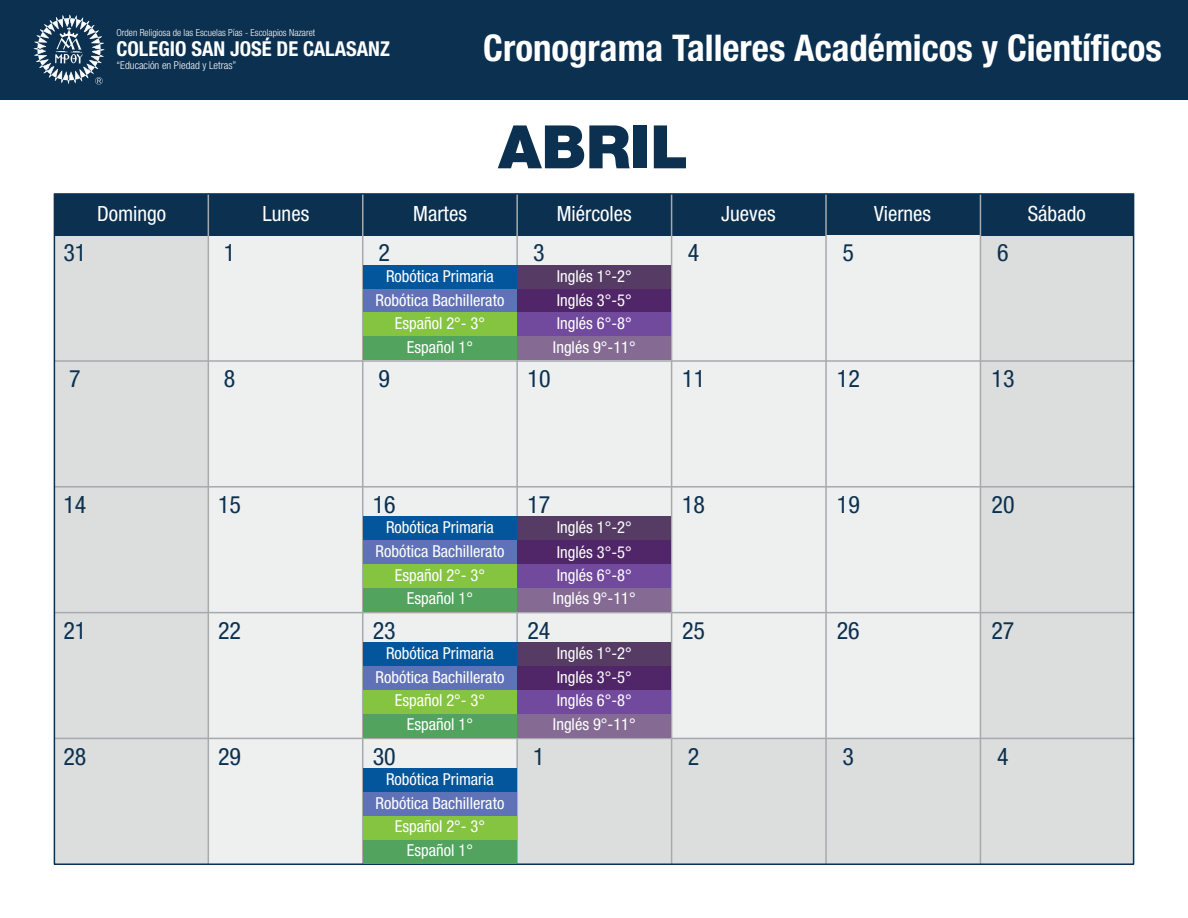
<style>
.page{position:relative;width:1188px;height:918px;background:#fff}
.page>*{position:absolute;margin:0;border:0;box-sizing:border-box;transform-origin:0 0}
.t1{font:900 60px "Helvetica Neue LT Std";color:#0b3050}
.t2{font:700 condensed 36.9px "Helvetica Neue LT Std";color:#fff}
.t3{font:condensed 24px "Helvetica Neue LT Std";color:#0b3050}
.t4{font:condensed 21px "Helvetica Neue LT Std";color:#fff}
.t5{font:700 condensed 20.55px "Helvetica Neue LT Std";color:#fff}
.t6{font:condensed 16.5px/23.5px "Helvetica Neue LT Std";color:#fff;text-align:center}
.t7{font:300 condensed 10.8px "Helvetica Neue LT Std";color:#fff}
.t8{font:300 condensed 9.75px "Helvetica Neue LT Std";color:#fff}
</style>
<div class="page">
<div style="left:517px;top:613px;width:155px;height:125px;background:#eef0ef"></div>
<div style="left:363px;top:613px;width:154px;height:125px;background:#eef0ef"></div>
<div style="left:208px;top:487px;width:155px;height:126px;background:#eef0ef"></div>
<div style="left:826px;top:194px;width:154px;height:41px;background:#0b3050"></div>
<div style="left:826px;top:235px;width:154px;height:126px;background:#eef0ef"></div>
<div style="left:826px;top:361px;width:154px;height:126px;background:#eef0ef"></div>
<div style="left:208px;top:361px;width:155px;height:126px;background:#eef0ef"></div>
<div style="left:672px;top:613px;width:154px;height:125px;background:#eef0ef"></div>
<div style="left:826px;top:487px;width:154px;height:126px;background:#eef0ef"></div>
<div style="left:826px;top:613px;width:154px;height:125px;background:#eef0ef"></div>
<div style="left:208px;top:613px;width:155px;height:125px;background:#eef0ef"></div>
<div style="left:517px;top:487px;width:155px;height:126px;background:#eef0ef"></div>
<div style="left:672px;top:487px;width:154px;height:126px;background:#eef0ef"></div>
<div style="left:363px;top:487px;width:154px;height:126px;background:#eef0ef"></div>
<div style="left:363px;top:361px;width:154px;height:126px;background:#eef0ef"></div>
<div style="left:517px;top:361px;width:155px;height:126px;background:#eef0ef"></div>
<div style="left:363px;top:235px;width:154px;height:126px;background:#eef0ef"></div>
<div style="left:672px;top:361px;width:154px;height:126px;background:#eef0ef"></div>
<div style="left:208px;top:235px;width:155px;height:126px;background:#eef0ef"></div>
<div style="left:517px;top:235px;width:155px;height:126px;background:#eef0ef"></div>
<div style="left:672px;top:235px;width:154px;height:126px;background:#eef0ef"></div>
<div style="left:54px;top:235px;width:154px;height:126px;background:#dcdedd"></div>
<div style="left:980px;top:738px;width:154px;height:126px;background:#dcdedd"></div>
<div style="left:672px;top:194px;width:154px;height:41px;background:#0b3050"></div>
<div style="left:517px;top:738px;width:155px;height:126px;background:#dcdedd"></div>
<div style="left:672px;top:738px;width:154px;height:126px;background:#dcdedd"></div>
<div style="left:980px;top:613px;width:154px;height:125px;background:#dcdedd"></div>
<div style="left:980px;top:235px;width:154px;height:126px;background:#dcdedd"></div>
<div style="left:363px;top:738px;width:154px;height:126px;background:#eef0ef"></div>
<div style="left:980px;top:194px;width:154px;height:41px;background:#0b3050"></div>
<div style="left:980px;top:487px;width:154px;height:126px;background:#dcdedd"></div>
<div style="left:980px;top:361px;width:154px;height:126px;background:#dcdedd"></div>
<div style="left:826px;top:738px;width:154px;height:126px;background:#dcdedd"></div>
<div style="left:54px;top:194px;width:154px;height:41px;background:#0b3050"></div>
<div style="left:208px;top:194px;width:155px;height:41px;background:#0b3050"></div>
<div style="left:208px;top:738px;width:155px;height:126px;background:#eef0ef"></div>
<div style="left:517px;top:194px;width:155px;height:41px;background:#0b3050"></div>
<div style="left:363px;top:194px;width:154px;height:41px;background:#0b3050"></div>
<div style="left:54px;top:738px;width:154px;height:126px;background:#dcdedd"></div>
<div style="left:54px;top:361px;width:154px;height:126px;background:#dcdedd"></div>
<div style="left:54px;top:613px;width:154px;height:125px;background:#dcdedd"></div>
<div style="left:54px;top:487px;width:154px;height:126px;background:#dcdedd"></div>
<hr style="left:208px;top:194px;width:1px;height:670px;background:#a8a9ad">
<hr style="left:55px;top:360px;width:1079px;height:2px;background:#a8a9ad">
<hr style="left:55px;top:486px;width:1079px;height:2px;background:#a8a9ad">
<hr style="left:55px;top:612px;width:1079px;height:1px;background:#a8a9ad">
<hr style="left:55px;top:738px;width:1079px;height:1px;background:#a8a9ad">
<hr style="left:362px;top:194px;width:1px;height:670px;background:#a8a9ad">
<hr style="left:516px;top:194px;width:2px;height:670px;background:#a8a9ad">
<hr style="left:671px;top:194px;width:1px;height:670px;background:#a8a9ad">
<hr style="left:825px;top:194px;width:2px;height:670px;background:#a8a9ad">
<hr style="left:980px;top:194px;width:1px;height:670px;background:#a8a9ad">
<div style="left:518px;top:540px;width:153px;height:24px;background:#502669"></div>
<div style="left:518px;top:564px;width:153px;height:24px;background:#71499d"></div>
<div style="left:518px;top:588px;width:153px;height:24px;background:#856b94"></div>
<div style="left:363px;top:540px;width:154px;height:24px;background:#6072b7"></div>
<div style="left:363px;top:564px;width:154px;height:24px;background:#84c440"></div>
<div style="left:363px;top:588px;width:154px;height:24px;background:#51a35e"></div>
<div style="left:518px;top:516px;width:153px;height:24px;background:#563c65"></div>
<div style="left:363px;top:516px;width:154px;height:24px;background:#03559c"></div>
<div style="left:518px;top:666px;width:153px;height:24px;background:#502669"></div>
<div style="left:518px;top:690px;width:153px;height:24px;background:#71499d"></div>
<div style="left:518px;top:714px;width:153px;height:23px;background:#856b94"></div>
<div style="left:363px;top:666px;width:154px;height:24px;background:#6072b7"></div>
<div style="left:363px;top:690px;width:154px;height:24px;background:#84c440"></div>
<div style="left:363px;top:714px;width:154px;height:23px;background:#51a35e"></div>
<div style="left:518px;top:642px;width:153px;height:24px;background:#563c65"></div>
<div style="left:363px;top:642px;width:154px;height:24px;background:#03559c"></div>
<div style="left:363px;top:792px;width:154px;height:24px;background:#6072b7"></div>
<div style="left:363px;top:816px;width:154px;height:24px;background:#84c440"></div>
<div style="left:363px;top:840px;width:154px;height:23px;background:#51a35e"></div>
<div style="left:363px;top:768px;width:154px;height:24px;background:#03559c"></div>
<div style="left:518px;top:289px;width:153px;height:24px;background:#502669"></div>
<div style="left:518px;top:313px;width:153px;height:23px;background:#71499d"></div>
<div style="left:518px;top:336px;width:153px;height:24px;background:#856b94"></div>
<div style="left:363px;top:289px;width:154px;height:24px;background:#6072b7"></div>
<div style="left:363px;top:313px;width:154px;height:23px;background:#84c440"></div>
<div style="left:363px;top:336px;width:154px;height:24px;background:#51a35e"></div>
<div style="left:518px;top:265px;width:153px;height:24px;background:#563c65"></div>
<div style="left:363px;top:265px;width:154px;height:24px;background:#03559c"></div>
<div style="left:0;top:0;width:1188px;height:100px;background:#0b3050"></div>
<svg style="left:34px;top:15px;width:70px;height:70px"></svg>
<p class="t8" style="left:117px;top:27px;width:200px">Orden Religiosa de las Escuelas Pías - Escolapios Nazaret</p>
<p class="t5" style="left:117px;top:36px;width:275px">COLEGIO SAN JOSÉ DE CALASANZ</p>
<p class="t7" style="left:117px;top:59px;width:121px">“Educación en Piedad y Letras”</p>
<h2 class="t2" style="left:483px;top:26px;width:680px">Cronograma Talleres Académicos y Científicos</h2>
<h1 class="t1" style="left:498px;top:111px;width:192px">ABRIL</h1>
<p class="t4" style="left:97px;top:201px;width:71px">Domingo</p>
<p class="t4" style="left:263px;top:201px;width:48px">Lunes</p>
<p class="t4" style="left:413px;top:201px;width:55px">Martes</p>
<p class="t4" style="left:557px;top:201px;width:77px">Miércoles</p>
<p class="t4" style="left:721px;top:201px;width:56px">Jueves</p>
<p class="t4" style="left:874px;top:201px;width:59px">Viernes</p>
<p class="t4" style="left:1028px;top:201px;width:59px">Sábado</p>
<h3 class="t3" style="left:63px;top:239px;width:25px">31</h3>
<h3 class="t3" style="left:224px;top:239px;width:13px">1</h3>
<h3 class="t3" style="left:379px;top:239px;width:13px">2</h3>
<h3 class="t3" style="left:533px;top:239px;width:13px">3</h3>
<h3 class="t3" style="left:688px;top:239px;width:13px">4</h3>
<h3 class="t3" style="left:843px;top:239px;width:13px">5</h3>
<h3 class="t3" style="left:997px;top:239px;width:13px">6</h3>
<p class="t6" style="left:386px;top:264px;width:109px">Robótica Primaria</p>
<p class="t6" style="left:557px;top:264px;width:76px">Inglés 1°-2°</p>
<p class="t6" style="left:376px;top:288px;width:130px">Robótica Bachillerato<br>Español 2°- 3°<br>Español 1°</p>
<p class="t6" style="left:553px;top:288px;width:84px;text-align:left">Inglés 3°-5°<br>Inglés 6°-8°<br>Inglés 9°-11°</p>
<h3 class="t3" style="left:69px;top:365px;width:13px">7</h3>
<h3 class="t3" style="left:224px;top:365px;width:13px">8</h3>
<h3 class="t3" style="left:379px;top:365px;width:13px">9</h3>
<h3 class="t3" style="left:527px;top:365px;width:25px">10</h3>
<h3 class="t3" style="left:682px;top:365px;width:25px">11</h3>
<h3 class="t3" style="left:837px;top:365px;width:25px">12</h3>
<h3 class="t3" style="left:992px;top:365px;width:25px">13</h3>
<h3 class="t3" style="left:63px;top:491px;width:25px">14</h3>
<h3 class="t3" style="left:218px;top:491px;width:25px">15</h3>
<h3 class="t3" style="left:373px;top:491px;width:25px">16</h3>
<h3 class="t3" style="left:527px;top:491px;width:25px">17</h3>
<h3 class="t3" style="left:682px;top:491px;width:25px">18</h3>
<h3 class="t3" style="left:837px;top:491px;width:25px">19</h3>
<h3 class="t3" style="left:992px;top:491px;width:25px">20</h3>
<p class="t6" style="left:386px;top:516px;width:109px">Robótica Primaria</p>
<p class="t6" style="left:557px;top:516px;width:76px">Inglés 1°-2°</p>
<p class="t6" style="left:376px;top:540px;width:130px">Robótica Bachillerato<br>Español 2°- 3°<br>Español 1°</p>
<p class="t6" style="left:553px;top:540px;width:84px;text-align:left">Inglés 3°-5°<br>Inglés 6°-8°<br>Inglés 9°-11°</p>
<h3 class="t3" style="left:63px;top:616px;width:25px">21</h3>
<h3 class="t3" style="left:218px;top:616px;width:25px">22</h3>
<h3 class="t3" style="left:373px;top:616px;width:25px">23</h3>
<h3 class="t3" style="left:527px;top:616px;width:25px">24</h3>
<h3 class="t3" style="left:682px;top:616px;width:25px">25</h3>
<h3 class="t3" style="left:837px;top:616px;width:25px">26</h3>
<h3 class="t3" style="left:991px;top:616px;width:25px">27</h3>
<p class="t6" style="left:386px;top:641px;width:109px">Robótica Primaria</p>
<p class="t6" style="left:557px;top:641px;width:76px">Inglés 1°-2°</p>
<p class="t6" style="left:376px;top:665px;width:130px">Robótica Bachillerato<br>Español 2°- 3°<br>Español 1°</p>
<p class="t6" style="left:553px;top:666px;width:84px;text-align:left">Inglés 3°-5°<br>Inglés 6°-8°<br>Inglés 9°-11°</p>
<h3 class="t3" style="left:63px;top:742px;width:25px">28</h3>
<h3 class="t3" style="left:218px;top:742px;width:25px">29</h3>
<h3 class="t3" style="left:373px;top:742px;width:25px">30</h3>
<h3 class="t3" style="left:533px;top:742px;width:13px">1</h3>
<h3 class="t3" style="left:688px;top:742px;width:13px">2</h3>
<h3 class="t3" style="left:843px;top:742px;width:13px">3</h3>
<h3 class="t3" style="left:997px;top:742px;width:13px">4</h3>
<p class="t6" style="left:376px;top:767px;width:130px">Robótica Primaria<br>Robótica Bachillerato<br>Español 2°- 3°<br>Español 1°</p>
</div>
